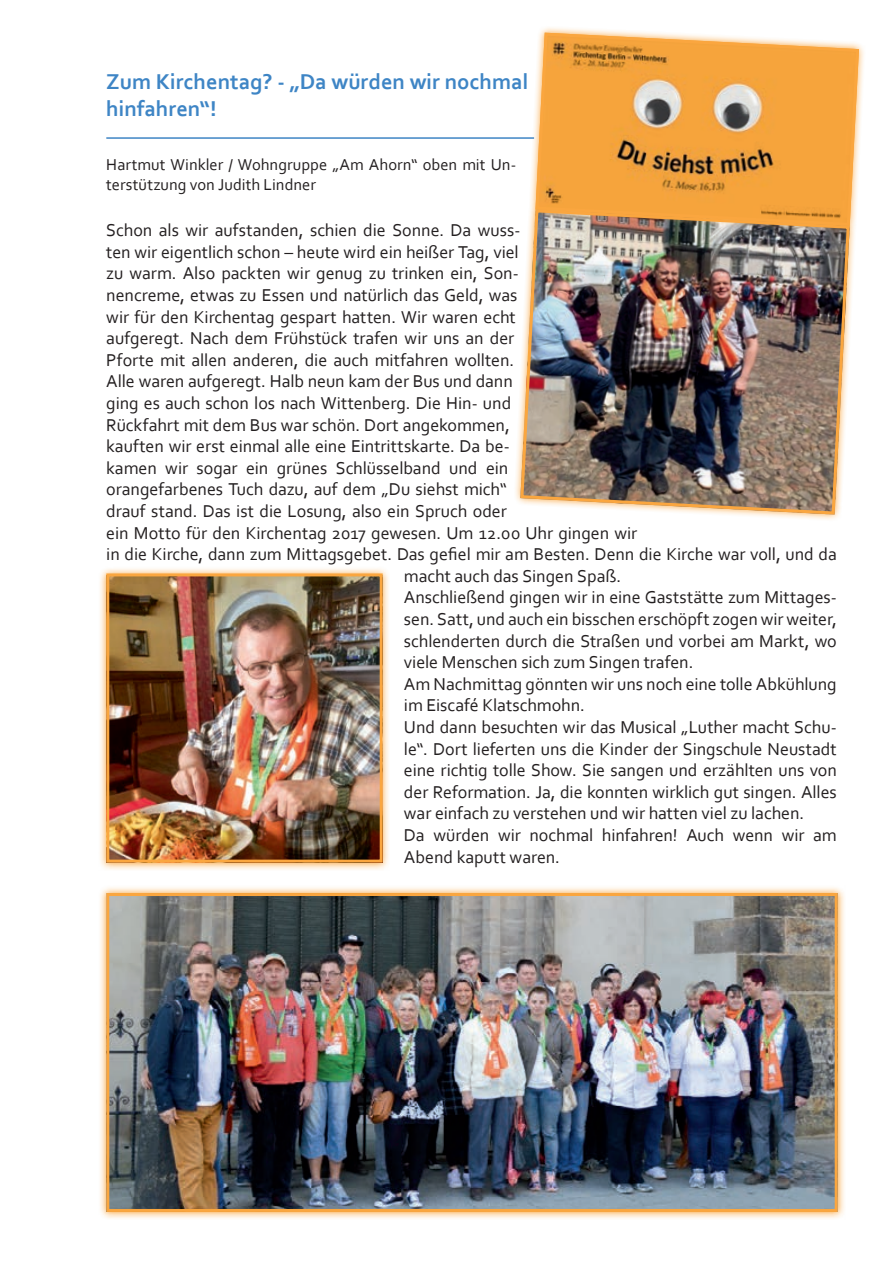
<style>
.page{position:relative;width:893px;height:1263px;background:#fff}
.page>*{position:absolute;margin:0;border:0;box-sizing:border-box;transform-origin:0 0}
.t1{font:700 22.5px/27px "Corbel";color:#3e85c5}
.t2{font:18px "Corbel";letter-spacing:-.005em;color:#231f20}
.t3{font:16.5px/19.8px "Corbel";color:#231f20}
</style>
<div class="page">
<hr style="left:106px;top:137px;width:428px;height:2px;background:#3e85c5">
<svg style="left:100px;top:568px;width:289px;height:302px"></svg>
<img style="left:110px;top:577px;width:269px;height:282px">
<div style="left:106px;top:573px;width:277px;height:290px;border:3px solid #faa63f"></div>
<svg style="left:100px;top:887px;width:745px;height:332px"></svg>
<img style="left:110px;top:897px;width:724px;height:311px">
<div style="left:106px;top:893px;width:732px;height:319px;border:3px solid #faa63f"></div>
<svg style="left:515px;top:234px;width:340px;height:286px"></svg>
<img style="left:520px;top:234px;width:330px;height:280px">
<div style="left:520px;top:209px;width:330px;height:305px;border:3px solid #faa63f;border-radius:16px"></div>
<svg style="left:527px;top:27px;width:337px;height:207px"></svg>
<svg style="left:534px;top:31px;width:326px;height:196px;background:#e9a550"></svg>
<p class="t1" style="left:106px;top:67px;width:424px">Zum Kirchentag? - „Da würden wir nochmal hinfahren“!</p>
<p class="t3" style="left:106px;top:155px;width:411px">Hartmut Winkler / Wohngruppe „Am Ahorn“ oben mit Un&shy;terstützung von Judith Lindner</p>
<p class="t2" style="left:106px;top:219px;width:416px">Schon als wir aufstanden, schien die Sonne. Da wuss-</p>
<p class="t2" style="left:106px;top:241px;width:414px">ten wir eigentlich schon – heute wird ein heißer Tag, viel</p>
<p class="t2" style="left:106px;top:262px;width:414px">zu warm. Also packten wir genug zu trinken ein, Son-</p>
<p class="t2" style="left:106px;top:284px;width:412px">nencreme, etwas zu Essen und natürlich das Geld, was</p>
<p class="t2" style="left:106px;top:306px;width:411px">wir für den Kirchentag gespart hatten. Wir waren echt</p>
<p class="t2" style="left:106px;top:327px;width:409px">aufgeregt. Nach dem Frühstück trafen wir uns an der</p>
<p class="t2" style="left:106px;top:349px;width:409px">Pforte mit allen anderen, die auch mitfahren wollten.</p>
<p class="t2" style="left:106px;top:370px;width:408px">Alle waren aufgeregt. Halb neun kam der Bus und dann</p>
<p class="t2" style="left:106px;top:392px;width:407px">ging es auch schon los nach Wittenberg. Die Hin- und</p>
<p class="t2" style="left:106px;top:414px;width:405px">Rückfahrt mit dem Bus war schön. Dort angekommen,</p>
<p class="t2" style="left:106px;top:435px;width:405px">kauften wir erst einmal alle eine Eintrittskarte. Da be-</p>
<p class="t2" style="left:106px;top:457px;width:403px">kamen wir sogar ein grünes Schlüsselband und ein</p>
<p class="t2" style="left:106px;top:478px;width:402px">orangefarbenes Tuch dazu, auf dem „Du siehst mich“</p>
<p class="t2" style="left:106px;top:500px;width:402px">drauf stand. Das ist die Losung, also ein Spruch oder</p>
<p class="t2" style="left:106px;top:522px;width:533px">ein Motto für den Kirchentag 2017 gewesen. Um 12.00 Uhr gingen wir</p>
<p class="t2" style="left:106px;top:543px;width:732px">in die Kirche, dann zum Mittagsgebet. Das gefiel mir am Besten. Denn die Kirche war voll, und da</p>
<p class="t2" style="left:404px;top:565px;width:219px">macht auch das Singen Spaß.</p>
<p class="t2" style="left:404px;top:586px;width:434px">Anschließend gingen wir in eine Gaststätte zum Mittages-</p>
<p class="t2" style="left:404px;top:608px;width:434px">sen. Satt, und auch ein bisschen erschöpft zogen wir weiter,</p>
<p class="t2" style="left:404px;top:630px;width:434px">schlenderten durch die Straßen und vorbei am Markt, wo</p>
<p class="t2" style="left:404px;top:651px;width:291px">viele Menschen sich zum Singen trafen.</p>
<p class="t2" style="left:404px;top:673px;width:434px">Am Nachmittag gönnten wir uns noch eine tolle Abkühlung</p>
<p class="t2" style="left:404px;top:694px;width:182px">im Eiscafé Klatschmohn.</p>
<p class="t2" style="left:404px;top:716px;width:434px">Und dann besuchten wir das Musical „Luther macht Schu-</p>
<p class="t2" style="left:404px;top:738px;width:434px">le“. Dort lieferten uns die Kinder der Singschule Neustadt</p>
<p class="t2" style="left:404px;top:759px;width:434px">eine richtig tolle Show. Sie sangen und erzählten uns von</p>
<p class="t2" style="left:404px;top:781px;width:434px">der Reformation. Ja, die konnten wirklich gut singen. Alles</p>
<p class="t2" style="left:404px;top:802px;width:402px">war einfach zu verstehen und wir hatten viel zu lachen.</p>
<p class="t2" style="left:404px;top:824px;width:434px">Da würden wir nochmal hinfahren! Auch wenn wir am</p>
<p class="t2" style="left:404px;top:846px;width:158px">Abend kaputt waren.</p>
</div>
